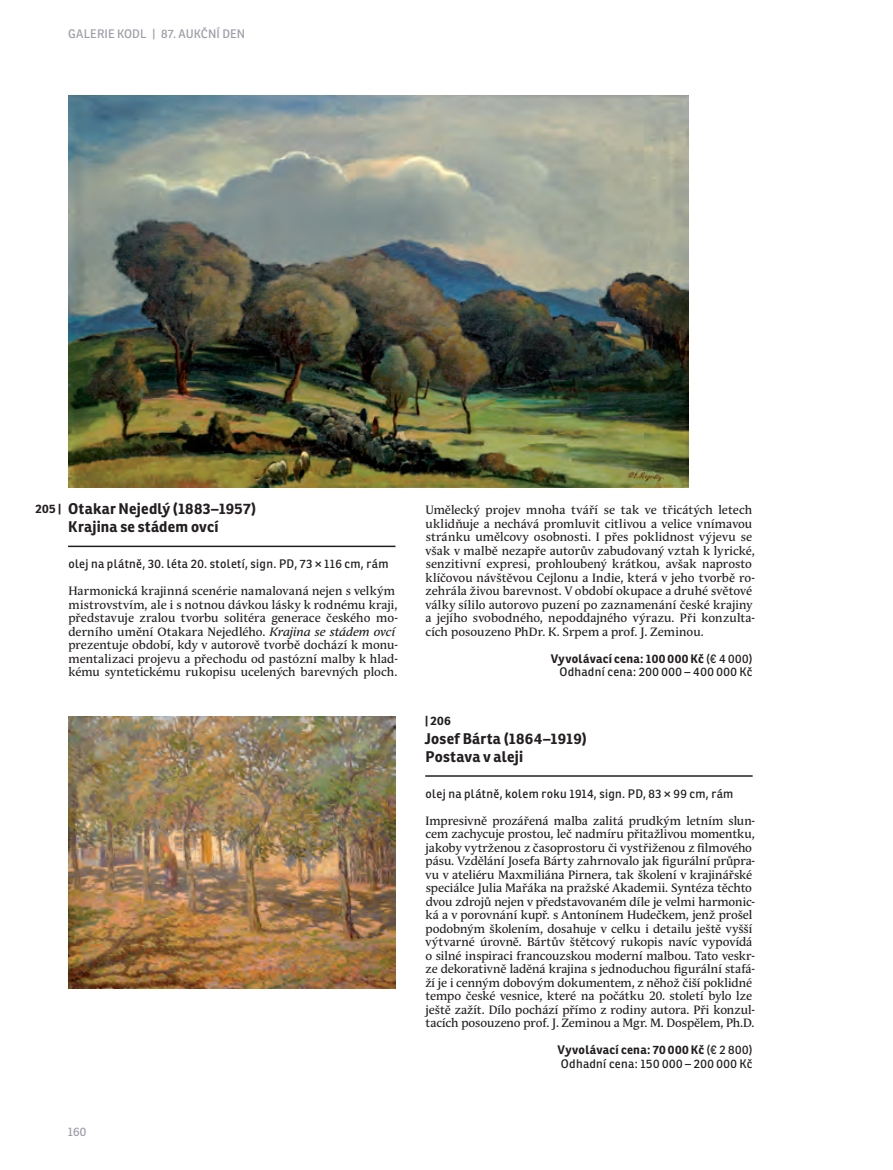
<style>
.page{position:relative;width:893px;height:1170px;background:#fff}
.page>*{position:absolute;margin:0;border:0;box-sizing:border-box;transform-origin:0 0}
.t1{font:700 15px/18px "Ronnia";letter-spacing:.015em;color:#231f20}
.t2{font:12px/13.5px "Andulka Text Pro";color:#231f20}
.t3{font:12px/13.5px "Ronnia";letter-spacing:.025em;color:#231f20}
.t4{font:12px "Ronnia";letter-spacing:.01em;color:#9d9ea7}
.t5{font:700 12px "Ronnia";letter-spacing:.025em;color:#231f20}
.s1{font-style:italic}
.s2{font-weight:700}
</style>
<div class="page">
<hr style="left:68px;top:545px;width:327px;height:2px;background:#231f20">
<hr style="left:425px;top:775px;width:328px;height:1px;background:#231f20">
<img style="left:68px;top:95px;width:620px;height:392px">
<img style="left:68px;top:716px;width:327px;height:272px">
<p class="t4" style="left:68px;top:27px;width:178px">GALERIE KODL | 87. AUKČNÍ DEN</p>
<p class="t5" style="left:35px;top:500px;width:27px">205 |</p>
<p class="t1" style="left:68px;top:499px;width:189px">Otakar Nejedlý (1883–1957)<br>Krajina se stádem ovcí</p>
<p class="t3" style="left:68px;top:557px;width:322px">olej na plátně, 30. léta 20. století, sign. PD, 73 × 116 cm, rám</p>
<p class="t2" style="left:68px;top:584px;width:331px">Harmonická krajinná scenérie namalovaná nejen s velkým mistrovstvím, ale i s notnou dávkou lásky k rodnému kraji, představuje zralou tvorbu solitéra generace českého mo&shy;derního umění Otakara Nejedlého. <span class="s1">Krajina se stádem ovcí </span>prezentuje období, kdy v autorově tvorbě dochází k monu&shy;mentalizaci projevu a přechodu od pastózní malby k hlad&shy;kému syntetickému rukopisu ucelených barevných ploch.</p>
<p class="t4" style="left:68px;top:1124px;width:20px">160</p>
<p class="t2" style="left:425px;top:503px;width:331px">Umělecký projev mnoha tváří se tak ve třicátých letech uklidňuje a nechává promluvit citlivou a velice vnímavou stránku umělcovy osobnosti. I přes poklidnost výjevu se však v malbě nezapře autorův zabudovaný vztah k lyrické, senzitivní expresi, prohloubený krátkou, avšak naprosto klíčovou návštěvou Cejlonu a Indie, která v jeho tvorbě ro&shy;zehrála živou barevnost. V období okupace a druhé světové války sílilo autorovo puzení po zaznamenání české krajiny a jejího svobodného, nepoddajného výrazu. Při konzulta&shy;cích posouzeno PhDr. K. Srpem a prof. J. Zeminou.</p>
<p class="t3" style="left:551px;top:651px;width:203px;text-align:right"><span class="s2">Vyvolávací cena: 100 000 Kč</span> (€ 4 000)<br>Odhadní cena: 200 000 – 400 000 Kč</p>
<p class="t5" style="left:425px;top:713px;width:27px">| 206</p>
<p class="t1" style="left:425px;top:729px;width:164px">Josef Bárta (1864–1919)<br>Postava v aleji</p>
<p class="t3" style="left:426px;top:786px;width:309px">olej na plátně, kolem roku 1914, sign. PD, 83 × 99 cm, rám</p>
<p class="t2" style="left:425px;top:813px;width:331px">Impresivně prozářená malba zalitá prudkým letním slun&shy;cem zachycuje prostou, leč nadmíru přitažlivou momentku, jakoby vytrženou z časoprostoru či vystřiženou z filmového pásu. Vzdělání Josefa Bárty zahrnovalo jak figurální průpra&shy;vu v ateliéru Maxmiliána Pirnera, tak školení v krajinářské speciálce Julia Mařáka na pražské Akademii. Syntéza těchto dvou zdrojů nejen v představovaném díle je velmi harmonic&shy;ká a v porovnání kupř. s Antonínem Hudečkem, jenž prošel podobným školením, dosahuje v celku i detailu ještě vyšší výtvarné úrovně. Bártův štětcový rukopis navíc vypovídá o silné inspiraci francouzskou moderní malbou. Tato veskr&shy;ze dekorativně laděná krajina s jednoduchou figurální stafá&shy;ží je i cenným dobovým dokumentem, z něhož čiší poklidné tempo české vesnice, které na počátku 20. století bylo lze ještě zažít. Dílo pochází přímo z rodiny autora. Při konzul&shy;tacích posouzeno prof. J. Zeminou a Mgr. M. Dospělem, Ph.D.</p>
<p class="t3" style="left:557px;top:1043px;width:197px"><span class="s2">Vyvolávací cena: 70 000 Kč</span> (€ 2 800)<br>Odhadní cena: 150 000 – 200 000 Kč</p>
</div>
